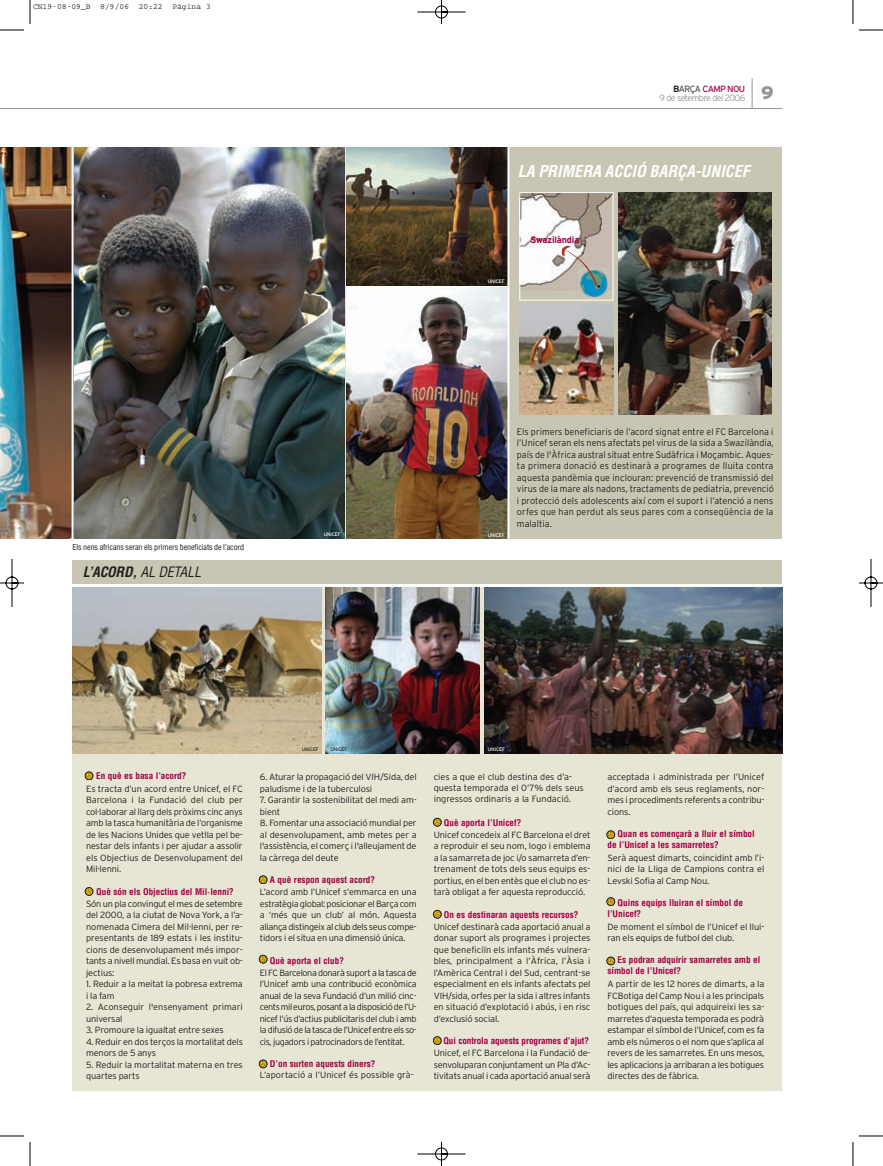
<style>
.page{position:relative;width:883px;height:1166px;background:#fff}
.page>*{position:absolute;margin:0;border:0;box-sizing:border-box;transform-origin:0 0}
.t1{font:700 27.5px "Helvetica";color:#231f20}
.t2{font:italic 700 condensed 16px "Helvetica LT Std";letter-spacing:.005em;color:#fff}
.t3{font:italic 700 condensed 14px "Helvetica LT Std";letter-spacing:-.015em;color:#231f20}
.t4{font:300 9.4px/11.5px "Interstate";letter-spacing:.02em;color:#231f20;text-align:justify;scale:.96 1}
.t5{font:700 9.4px "Interstate";letter-spacing:-.015em;color:#a30146;scale:.96 1}
.t6{font:300 9px/11.5px "Interstate";letter-spacing:-.015em;color:#231f20;text-align:justify}
.t7{font:700 condensed 9px/11px "Helvetica LT Std";color:#a30146}
.t8{font:300 9px/9px "Interstate";letter-spacing:-.065em;color:#939598}
.t9{font:condensed 8px "Helvetica LT Std";letter-spacing:-.01em;color:#231f20}
.t10{font:8px "Courier";color:#000}
.t11{font:5px "Interstate";letter-spacing:-.035em;color:#fff}
.t12{font:5px "Interstate";letter-spacing:-.035em;color:#231f20}
.s1{font-weight:400}
.s2{font-weight:700;color:#231f20}
.s3{color:#231f20}
.s4{font-weight:400;color:#a30146}
</style>
<div class="page">
<img style="left:0;top:0;width:882px;height:1166px">
<p class="t10" style="left:33px;top:4px;width:179px">CN19-08-09_B 8/9/06 20:22 Página 3</p>
<p class="t9" style="left:73px;top:544px;width:173px">Els nens africans seran els primers beneficiats de l’acord</p>
<h3 class="t3" style="left:83px;top:566px;width:119px">L’ACORD, <span class="s1">AL DETALL</span></h3>
<p class="t8" style="left:659px;top:84px;width:116px;text-indent:14px"><span class="s2">B</span><span class="s3">ARÇA</span> <span class="s4">CAMP NOU<br></span>9 de setembre del 2006 <sup>9</sup></p>
<h2 class="t2" style="left:517px;top:165px;width:233px">LA PRIMERA ACCIÓ BARÇA-UNICEF</h2>
<p class="t11" style="left:487px;top:278px;width:19px">UNICEF</p>
<p class="t5" style="left:530px;top:234px;width:52px">Swazilàndia</p>
<p class="t11" style="left:323px;top:531px;width:19px">UNICEF</p>
<p class="t11" style="left:487px;top:532px;width:19px">UNICEF</p>
<p class="t4" style="left:516px;top:426px;width:269px">Els primers beneficiaris de l’acord signat entre el FC Barcelona i l’Unicef seran els nens afectats pel virus de la sida a Swazilàndia, país de l'Àfrica austral situat entre Sudàfrica i Moçambic. Aques&shy;ta primera donació es destinarà a programes de lluita contra aquesta pandèmia que inclouran: prevenció de transmissió del virus de la mare als nadons, tractaments de pediatria, prevenció i protecció dels adolescents així com el suport i l’atenció a nens orfes que han perdut als seus pares com a conseqüència de la malaltia.</p>
<p class="t12" style="left:302px;top:746px;width:19px">UNICEF</p>
<p class="t12" style="left:330px;top:746px;width:19px">UNICEF</p>
<p class="t11" style="left:487px;top:746px;width:19px">UNICEF</p>
<p class="t7" style="left:96px;top:771px;width:92px">En què es basa l’acord?</p>
<p class="t6" style="left:86px;top:782px;width:158px">Es tracta d’un acord entre Unicef, el FC Barcelona i la Fundació del club per col·laborar al llarg dels pròxims cinc anys amb la tasca humanitària de l’organisme de les Nacions Unides que vetlla pel be&shy;nestar dels infants i per ajudar a assolir els Objectius de Desenvolupament del Mil·lenni.</p>
<p class="t7" style="left:96px;top:886px;width:139px">Què són els Objectius del Mil·lenni?</p>
<p class="t6" style="left:86px;top:897px;width:158px">Són un pla convingut el mes de setembre del 2000, a la ciutat de Nova York, a l’a&shy;nomenada Cimera del Mil·lenni, per re&shy;presentants de 189 estats i les institu&shy;cions de desenvolupament més impor&shy;tants a nivell mundial. Es basa en vuit ob&shy;jectius:</p>
<p class="t6" style="left:86px;top:978px;width:158px">1. Reduir a la meitat la pobresa extrema i la fam</p>
<p class="t6" style="left:86px;top:1001px;width:158px">2. Aconseguir l'ensenyament primari universal</p>
<p class="t6" style="left:86px;top:1024px;width:139px">3. Promoure la igualtat entre sexes</p>
<p class="t6" style="left:86px;top:1035px;width:158px">4. Reduir en dos terços la mortalitat dels menors de 5 anys</p>
<p class="t6" style="left:86px;top:1058px;width:158px">5. Reduir la mortalitat materna en tres quartes parts</p>
<p class="t6" style="left:260px;top:771px;width:158px">6. Aturar la propagació del VIH/Sida, del paludisme i de la tuberculosi</p>
<p class="t6" style="left:260px;top:794px;width:158px">7. Garantir la sostenibilitat del medi am&shy;bient</p>
<p class="t6" style="left:260px;top:817px;width:158px">8. Fomentar una associació mundial per al desenvolupament, amb metes per a l'assistència, el comerç i l'alleujament de la càrrega del deute</p>
<p class="t7" style="left:270px;top:875px;width:106px">A què respon aquest acord?</p>
<p class="t6" style="left:260px;top:886px;width:158px">L’acord amb l’Unicef s’emmarca en una estratègia global: posicionar el Barça com a ‘més que un club’ al món. Aquesta aliança distingeix al club dels seus compe&shy;tidors i el situa en una dimensió única.</p>
<p class="t7" style="left:270px;top:955px;width:75px">Què aporta el club?</p>
<p class="t6" style="left:260px;top:966px;width:158px">El FC Barcelona donarà suport a la tasca de l’Unicef amb una contribució econòmica anual de la seva Fundació d’un milió cinc&shy;cents mil euros, posant a la disposició de l’U&shy;nicef l’ús d’actius publicitaris del club i amb la difusió de la tasca de l’Unicef entre els so&shy;cis, jugadors i patrocinadors de l’entitat.</p>
<p class="t7" style="left:270px;top:1058px;width:107px">D’on surten aquests diners?</p>
<p class="t6" style="left:260px;top:1068px;width:155px">L’aportació a l’Unicef és possible grà-</p>
<p class="t6" style="left:433px;top:771px;width:152px;line-height:11px;text-align:left">cies a que el club destina des d’a&shy;questa temporada el 0’7% dels seus ingressos ordinaris a la Fundació.</p>
<p class="t7" style="left:443px;top:817px;width:79px">Què aporta l’Unicef?</p>
<p class="t6" style="left:433px;top:828px;width:158px">Unicef concedeix al FC Barcelona el dret a reproduir el seu nom, logo i emblema a la samarreta de joc i/o samarreta d’en&shy;trenament de tots dels seus equips es&shy;portius, en el ben entès que el club no es&shy;tarà obligat a fer aquesta reproducció.</p>
<p class="t7" style="left:443px;top:909px;width:136px">On es destinaran aquests recursos?</p>
<p class="t6" style="left:433px;top:920px;width:158px">Unicef destinarà cada aportació anual a donar suport als programes i projectes que beneficiïn els infants més vulnera&shy;bles, principalment a l’Àfrica, l’Àsia i l’Amèrica Central i del Sud, centrant-se especialment en els infants afectats pel VIH/sida, orfes per la sida i altres infants en situació d’explotació i abús, i en risc d’exclusió social.</p>
<p class="t7" style="left:443px;top:1036px;width:147px">Qui controla aquests programes d’ajut?</p>
<p class="t6" style="left:433px;top:1047px;width:158px">Unicef, el FC Barcelona i la Fundació de&shy;senvoluparan conjuntament un Pla d’Ac&shy;tivitats anual i cada aportació anual serà</p>
<p class="t6" style="left:607px;top:771px;width:158px">acceptada i administrada per l’Unicef d’acord amb els seus reglaments, nor&shy;mes i procediments referents a contribu&shy;cions.</p>
<p class="t7" style="left:607px;top:829px;width:149px;text-indent:10px">Quan es començarà a lluir el símbol de l’Unicef a les samarretes?</p>
<p class="t6" style="left:607px;top:851px;width:158px">Serà aquest dimarts, coincidint amb l’i&shy;nici de la Lliga de Campions contra el Levski Sofia al Camp Nou.</p>
<p class="t7" style="left:607px;top:898px;width:137px;text-indent:10px">Quins equips lluiran el símbol de l’Unicef?</p>
<p class="t6" style="left:607px;top:920px;width:158px">De moment el símbol de l’Unicef el llui&shy;ran els equips de futbol del club.</p>
<p class="t7" style="left:607px;top:955px;width:154px;text-indent:10px">Es podran adquirir samarretes amb el símbol de l’Unicef?</p>
<p class="t6" style="left:607px;top:978px;width:158px">A partir de les 12 hores de dimarts, a la FCBotiga del Camp Nou i a les principals botigues del país, qui adquireixi les sa&shy;marretes d’aquesta temporada es podrà estampar el símbol de l’Unicef, com es fa amb els números o el nom que s’aplica al revers de les samarretes. En uns mesos, les aplicacions ja arribaran a les botigues directes des de fàbrica.</p>
<h1 class="t1" style="left:230px;top:790px;width:29px">”“</h1>
<h1 class="t1" style="left:404px;top:825px;width:29px">”“</h1>
<h1 class="t1" style="left:577px;top:871px;width:29px">”“</h1>
<h1 class="t1" style="left:230px;top:974px;width:29px">”“</h1>
</div>
